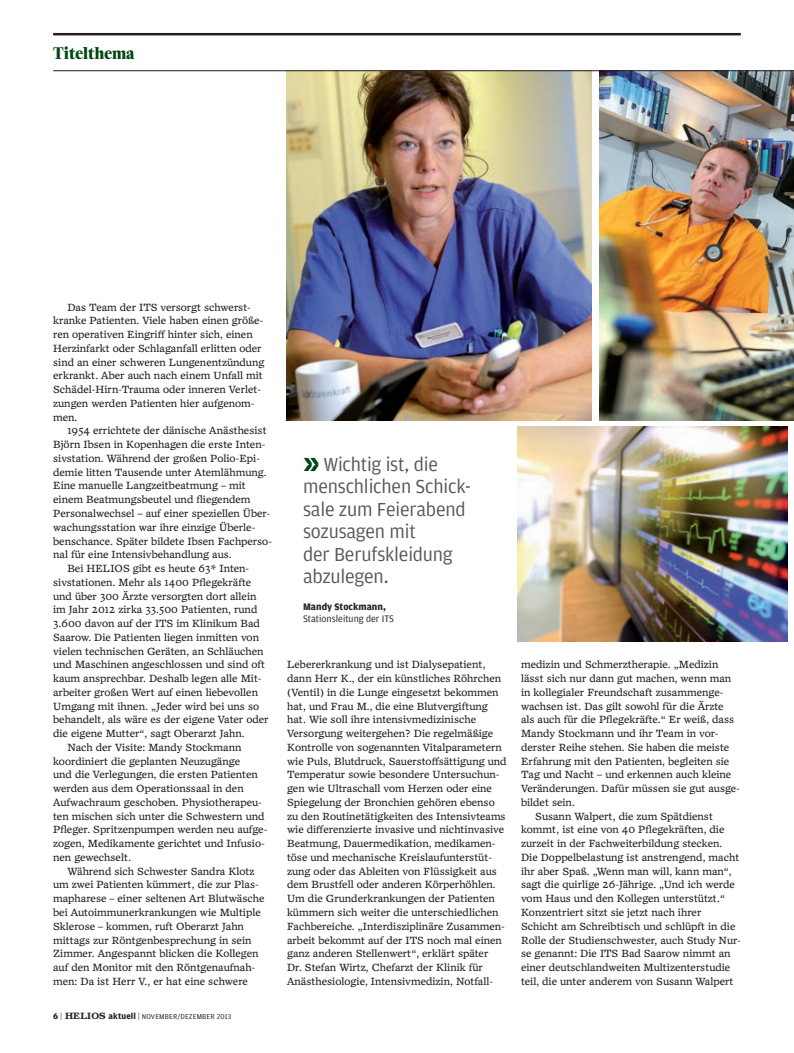
<style>
.page{position:relative;width:794px;height:1053px;background:#fff}
.page>*{position:absolute;margin:0;border:0;box-sizing:border-box;transform-origin:0 0}
.t1{font:20px/22.5px "Amplitude";letter-spacing:-.01em;color:#57585a}
.t2{font:700 16.25px "Zocalo Display";color:#004513}
.t3{font:10px/13.8px "Zocalo Text";color:#231f20}
.t4{font:10px "Amplitude";color:#231f20}
.t5{font:700 10px "Amplitude";color:#231f20}
.t6{font:7.5px "Amplitude";letter-spacing:.02em;color:#231f20}
.s1{font-weight:700;font-size:8.75px}
.s2{font-weight:300;font-size:8.75px}
.s3{font-family:"Zocalo Text";font-weight:700;font-size:8.75px}
.s4{font-weight:700;font-size:31.25px;color:#004513}
</style>
<div class="page">
<hr style="left:53px;top:33px;width:688px;height:2px;background:#231f20">
<img style="left:599px;top:71px;width:195px;height:349px">
<img style="left:286px;top:71px;width:306px;height:349px">
<img style="left:517px;top:426px;width:271px;height:215px">
<hr style="left:53px;top:70px;width:741px;height:1px;background:#231f20">
<h2 class="t2" style="left:53px;top:43px;width:83px">Titelthema</h2>
<p class="t3" style="left:53px;top:300px;width:213px;text-indent:14px">Das Team der ITS versorgt schwerst&shy;kranke Patienten. Viele haben einen größe&shy;ren operativen Eingriff hinter sich, einen Herzinfarkt oder Schlaganfall erlitten oder sind an einer schweren Lungenentzündung erkrankt. Aber auch nach einem Unfall mit Schädel-Hirn-Trauma oder inneren Verlet&shy;zungen werden Patienten hier aufgenom&shy;men.</p>
<p class="t3" style="left:67px;top:424px;width:201px">1954 errichtete der dänische Anästhesist</p>
<p class="t3" style="left:53px;top:438px;width:214px">Björn Ibsen in Kopenhagen die erste Inten-</p>
<p class="t3" style="left:53px;top:451px;width:208px">sivstation. Während der großen Polio-Epi-</p>
<p class="t3" style="left:53px;top:465px;width:215px">demie litten Tausende unter Atemlähmung.</p>
<p class="t3" style="left:53px;top:479px;width:194px">Eine manuelle Langzeitbeatmung – mit</p>
<p class="t3" style="left:53px;top:493px;width:199px">einem Beatmungsbeutel und fliegendem</p>
<p class="t3" style="left:53px;top:506px;width:219px">Personalwechsel – auf einer speziellen Über-</p>
<p class="t3" style="left:53px;top:520px;width:204px">wachungsstation war ihre einzige Überle-</p>
<p class="t3" style="left:53px;top:534px;width:220px">benschance. Später bildete Ibsen Fachperso-</p>
<p class="t3" style="left:53px;top:548px;width:180px">nal für eine Intensivbehandlung aus.</p>
<p class="t3" style="left:67px;top:561px;width:183px">Bei HELIOS gibt es heute 63* Inten-</p>
<p class="t3" style="left:53px;top:575px;width:199px">sivstationen. Mehr als 1400 Pflegekräfte</p>
<p class="t3" style="left:53px;top:589px;width:205px">und über 300 Ärzte versorgten dort allein</p>
<p class="t3" style="left:53px;top:603px;width:206px">im Jahr 2012 zirka 33.500 Patienten, rund</p>
<p class="t3" style="left:53px;top:616px;width:208px">3.600 davon auf der ITS im Klinikum Bad</p>
<p class="t3" style="left:53px;top:630px;width:207px">Saarow. Die Patienten liegen inmitten von</p>
<p class="t3" style="left:53px;top:644px;width:212px">vielen technischen Geräten, an Schläuchen</p>
<p class="t3" style="left:53px;top:658px;width:213px">und Maschinen angeschlossen und sind oft</p>
<p class="t3" style="left:53px;top:671px;width:210px">kaum ansprechbar. Deshalb legen alle Mit-</p>
<p class="t3" style="left:53px;top:685px;width:206px">arbeiter großen Wert auf einen liebevollen</p>
<p class="t3" style="left:53px;top:699px;width:207px">Umgang mit ihnen. „Jeder wird bei uns so</p>
<p class="t3" style="left:53px;top:713px;width:217px">behandelt, als wäre es der eigene Vater oder</p>
<p class="t3" style="left:53px;top:726px;width:193px">die eigene Mutter“, sagt Oberarzt Jahn.</p>
<p class="t3" style="left:67px;top:740px;width:176px">Nach der Visite: Mandy Stockmann</p>
<p class="t3" style="left:53px;top:754px;width:188px">koordiniert die geplanten Neuzugänge</p>
<p class="t3" style="left:53px;top:768px;width:206px">und die Verlegungen, die ersten Patienten</p>
<p class="t3" style="left:53px;top:781px;width:192px">werden aus dem Operationssaal in den</p>
<p class="t3" style="left:53px;top:795px;width:210px">Aufwachraum geschoben. Physiotherapeu-</p>
<p class="t3" style="left:53px;top:809px;width:213px">ten mischen sich unter die Schwestern und</p>
<p class="t3" style="left:53px;top:823px;width:216px">Pfleger. Spritzenpumpen werden neu aufge-</p>
<p class="t3" style="left:53px;top:836px;width:213px">zogen, Medikamente gerichtet und Infusio-</p>
<p class="t3" style="left:53px;top:850px;width:80px">nen gewechselt.</p>
<p class="t3" style="left:67px;top:864px;width:189px">Während sich Schwester Sandra Klotz</p>
<p class="t3" style="left:53px;top:878px;width:207px">um zwei Patienten kümmert, die zur Plas-</p>
<p class="t3" style="left:53px;top:891px;width:213px">mapharese – einer seltenen Art Blutwäsche</p>
<p class="t3" style="left:53px;top:905px;width:209px">bei Autoimmunerkrankungen wie Multiple</p>
<p class="t3" style="left:53px;top:919px;width:192px">Sklerose – kommen, ruft Oberarzt Jahn</p>
<p class="t3" style="left:53px;top:933px;width:200px">mittags zur Röntgenbesprechung in sein</p>
<p class="t3" style="left:53px;top:946px;width:207px">Zimmer. Angespannt blicken die Kollegen</p>
<p class="t3" style="left:53px;top:960px;width:204px">auf den Monitor mit den Röntgenaufnah-</p>
<p class="t3" style="left:53px;top:974px;width:196px">men: Da ist Herr V., er hat eine schwere</p>
<p class="t6" style="left:53px;top:1011px;width:180px"><span class="s1">6</span> <span class="s2">|</span> <span class="s3">HELIOS</span> <span class="s1">aktuell</span> <span class="s2">|</span> November/Dezember 2013</p>
<h1 class="t1" style="left:303px;top:452px;width:169px"><span class="s4">»</span> Wichtig ist, die menschlichen Schick&shy;sale zum Feierabend sozusagen mit<br>der Berufskleidung abzulegen.</h1>
<p class="t5" style="left:303px;top:601px;width:84px">Mandy Stockmann,</p>
<p class="t4" style="left:303px;top:613px;width:93px">Stationsleitung der ITS</p>
<p class="t3" style="left:287px;top:658px;width:221px">Lebererkrankung und ist Dialysepatient, dann Herr K., der ein künstliches Röhrchen (Ventil) in die Lunge eingesetzt bekommen hat, und Frau M., die eine Blutvergiftung hat. Wie soll ihre intensivmedizinische Versorgung weitergehen? Die regelmäßige Kontrolle von sogenannten Vitalparametern wie Puls, Blutdruck, Sauerstoffsättigung und Temperatur sowie besondere Untersuchun&shy;gen wie Ultraschall vom Herzen oder eine Spiegelung der Bronchien gehören ebenso zu den Routinetätigkeiten des Intensivteams wie differenzierte invasive und nichtinvasive Beatmung, Dauermedikation, medikamen&shy;töse und mechanische Kreislaufunterstüt&shy;zung oder das Ableiten von Flüssigkeit aus dem Brustfell oder anderen Körperhöhlen.<br>Um die Grunderkrankungen der Patienten kümmern sich weiter die unterschiedlichen Fachbereiche. „Interdisziplinäre Zusammen&shy;arbeit bekommt auf der ITS noch mal einen ganz anderen Stellenwert“, erklärt später<br>Dr. Stefan Wirtz, Chefarzt der Klinik für Anästhesiologie, Intensivmedizin, Notfall-</p>
<p class="t3" style="left:521px;top:658px;width:199px">medizin und Schmerztherapie. „Medizin</p>
<p class="t3" style="left:521px;top:671px;width:212px">lässt sich nur dann gut machen, wenn man</p>
<p class="t3" style="left:521px;top:685px;width:204px">in kollegialer Freundschaft zusammenge-</p>
<p class="t3" style="left:521px;top:699px;width:204px">wachsen ist. Das gilt sowohl für die Ärzte</p>
<p class="t3" style="left:521px;top:713px;width:215px">als auch für die Pflegekräfte.“ Er weiß, dass</p>
<p class="t3" style="left:521px;top:726px;width:199px">Mandy Stockmann und ihr Team in vor-</p>
<p class="t3" style="left:521px;top:740px;width:210px">derster Reihe stehen. Sie haben die meiste</p>
<p class="t3" style="left:521px;top:754px;width:210px">Erfahrung mit den Patienten, begleiten sie</p>
<p class="t3" style="left:521px;top:768px;width:212px">Tag und Nacht – und erkennen auch kleine</p>
<p class="t3" style="left:521px;top:781px;width:220px">Veränderungen. Dafür müssen sie gut ausge-</p>
<p class="t3" style="left:521px;top:795px;width:55px">bildet sein.</p>
<p class="t3" style="left:535px;top:809px;width:179px">Susann Walpert, die zum Spätdienst</p>
<p class="t3" style="left:521px;top:823px;width:205px">kommt, ist eine von 40 Pflegekräften, die</p>
<p class="t3" style="left:521px;top:836px;width:203px">zurzeit in der Fachweiterbildung stecken.</p>
<p class="t3" style="left:521px;top:850px;width:220px">Die Doppelbelastung ist anstrengend, macht</p>
<p class="t3" style="left:521px;top:864px;width:212px">ihr aber Spaß. „Wenn man will, kann man“,</p>
<p class="t3" style="left:521px;top:878px;width:215px">sagt die quirlige 26-Jährige. „Und ich werde</p>
<p class="t3" style="left:521px;top:891px;width:205px">vom Haus und den Kollegen unterstützt.“</p>
<p class="t3" style="left:521px;top:905px;width:182px">Konzentriert sitzt sie jetzt nach ihrer</p>
<p class="t3" style="left:521px;top:919px;width:216px">Schicht am Schreibtisch und schlüpft in die</p>
<p class="t3" style="left:521px;top:933px;width:221px">Rolle der Studienschwester, auch Study Nur-</p>
<p class="t3" style="left:521px;top:946px;width:211px">se genannt: Die ITS Bad Saarow nimmt an</p>
<p class="t3" style="left:521px;top:960px;width:211px">einer deutschlandweiten Multizenterstudie</p>
<p class="t3" style="left:521px;top:974px;width:214px">teil, die unter anderem von Susann Walpert</p>
</div>
